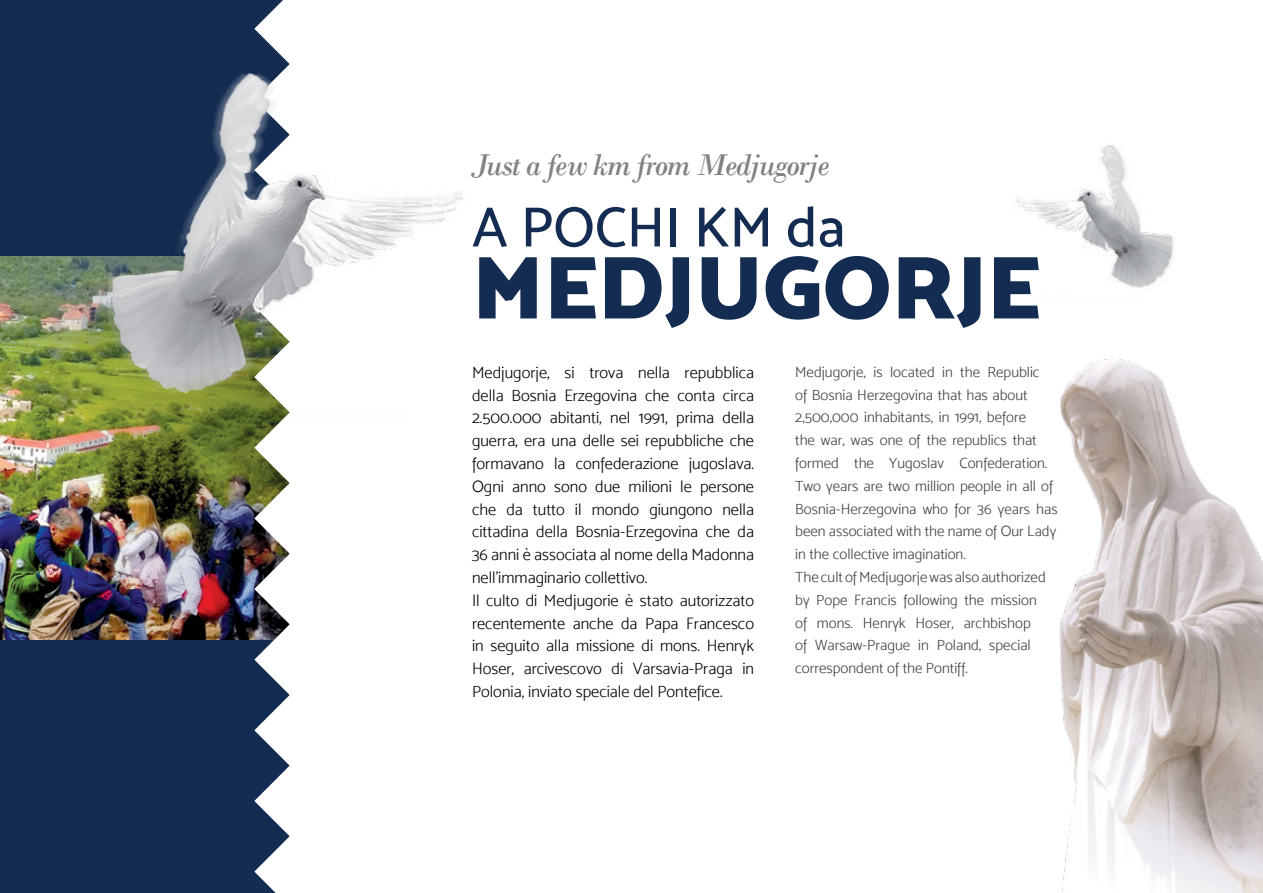
<style>
.page{position:relative;width:1263px;height:893px;background:#fff}
.page>*{position:absolute;margin:0;border:0;box-sizing:border-box;transform-origin:0 0}
.t1{font:90px "Mosk Ultra Bold 900";color:#142c51}
.t2{font:57px "Mosk Medium 500";color:#142c51}
.t3{font:italic 31.5px "Bodoni";letter-spacing:-.04em;color:#808285}
.t4{font:16.5px/22.8px "Mosk Light 300";color:#000}
.t5{font:15px/22.8px "Mosk Light 300";color:#414042}
</style>
<div class="page">
<img style="left:1059px;top:396px;width:204px;height:497px">
<div style="left:0;top:0;width:290px;height:893px;background:#142c51"></div>
<img style="left:0;top:256px;width:254px;height:384px">
<svg style="left:254px;top:483px;width:36px;height:410px"></svg>
<img style="left:20px;top:0;width:443px;height:483px">
<img style="left:1012px;top:144px;width:164px;height:252px">
<h3 class="t3" style="left:471px;top:146px;width:360px">Just a few km from Medjugorje</h3>
<h2 class="t2" style="left:472px;top:194px;width:375px">A POCHI KM da</h2>
<h1 class="t1" style="left:472px;top:231px;width:570px">MEDJUGORJ E</h1>
<p class="t4" style="left:472px;top:361px;width:284px">M edjugorje, si trova nella repubblica della Bosnia Erzegovina che conta circa 2.500.000 abitanti, nel 1991, prima della guerra, era una delle sei repubbliche che formavano la confederazione jugoslava.<br>Ogni anno sono due milioni le persone che da tutto il mondo giungono nella cittadina della Bosnia-Erzegovina che da 36 anni è associata al nome della M adonna nell’immaginario collettivo.<br>I l culto di M edjugorie è stato autorizzato recentemente anche da Papa Francesco in seguito alla missione di mons. H enryk H oser, arcivescovo di Varsavia-Praga in Polonia, inviato speciale del Pontefice.</p>
<p class="t5" style="left:795px;top:360px;width:264px">M edjugorje, is located in the Republic<br>of Bosnia H erzegovina that has about 2,500,000 inhabitants, in 1991, before<br>the war, was one of the republics that formed the Yugoslav Confederation.<br>Two years are two million people in all of Bosnia-H erzegovina who for 36 years has been associated with the name of Our Lady in the collective imagination.<br>The cult of M edjugorje was also authorized by Pope Francis following the mission<br>of mons. H enryk H oser, archbishop<br>of Warsaw-Prague in Poland, special correspondent of the Pontiff.</p>
</div>
